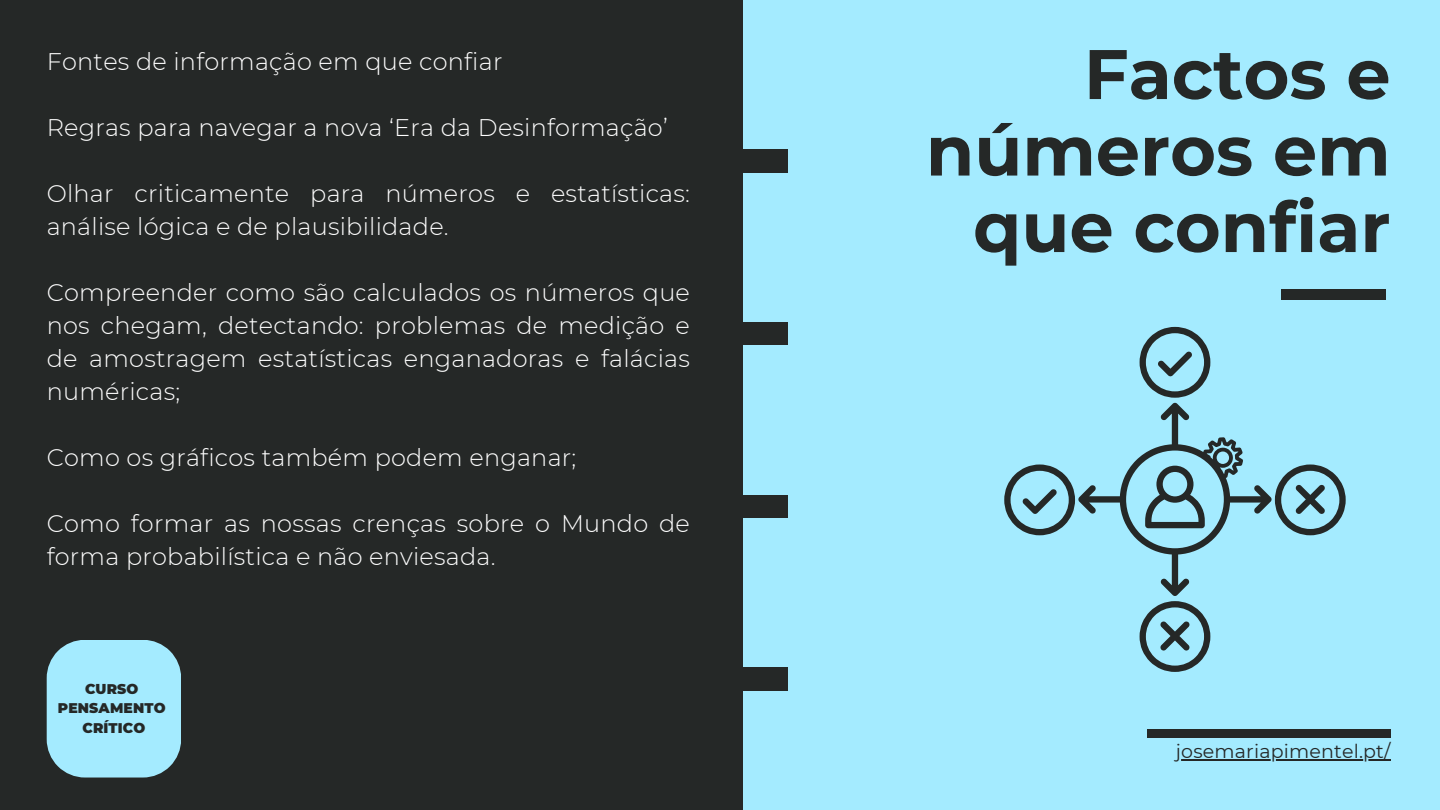
<style>
.page{position:relative;width:1440px;height:810px;background:#a4ebff}
.page>*{position:absolute;margin:0;border:0;box-sizing:border-box;transform-origin:0 0}
.t1{font:700 70px/76.5px "Montserrat";color:#252827;text-align:right}
.t2{font:300 24px/33px "Montserrat";letter-spacing:.01em;color:#fefefe}
.t3{font:19px "Montserrat";letter-spacing:.01em;color:#252827}
.t4{font:900 14px "Montserrat";letter-spacing:.01em;color:#252827}
</style>
<div class="page">
<div style="left:0;top:0;width:742px;height:810px;background:#252827"></div>
<div style="left:742px;top:150px;width:45px;height:22px;background:#252827"></div>
<div style="left:742px;top:322px;width:45px;height:23px;background:#252827"></div>
<div style="left:742px;top:495px;width:45px;height:23px;background:#252827"></div>
<div style="left:742px;top:668px;width:45px;height:22px;background:#252827"></div>
<div style="left:1147px;top:729px;width:244px;height:9px;background:#252827"></div>
<div style="left:1281px;top:289px;width:105px;height:10px;background:#252827"></div>
<hr style="left:1176px;top:759px;width:215px;height:2px;background:#252827">
<svg style="left:1004px;top:327px;width:341px;height:345px"></svg>
<svg style="left:47px;top:640px;width:134px;height:137px"></svg>
<h2 class="t2" style="left:47px;top:45px;width:457px">Fontes de informação em que confiar</h2>
<h2 class="t2" style="left:47px;top:111px;width:623px">Regras para navegar a nova ‘Era da Desinformação’</h2>
<h2 class="t2" style="left:47px;top:177px;width:645px">Olhar criticamente para números e estatísticas: análise lógica e de plausibilidade.</h2>
<h2 class="t2" style="left:47px;top:276px;width:645px;text-align:justify">Compreender como são calculados os números que nos chegam, detectando: problemas de medição e de amostragem estatísticas enganadoras e falácias numéricas;</h2>
<p class="t2" style="left:47px;top:441px;width:531px">Como os gráficos também podem enganar;</p>
<p class="t2" style="left:47px;top:507px;width:645px">Como formar as nossas crenças sobre o Mundo de forma probabilística e não enviesada.</p>
<h3 class="t4" style="left:85px;top:680px;width:55px">CURSO</h3>
<h1 class="t4" style="left:58px;top:700px;width:109px">PENSAMENTO</h1>
<p class="t4" style="left:82px;top:719px;width:64px">CRÍTICO</p>
<h2 class="t1" style="left:926px;top:36px;width:466px">Factos e números em que confiar</h2>
<p class="t3" style="left:1176px;top:739px;width:216px">josemariapimentel.pt/</p>
</div>
